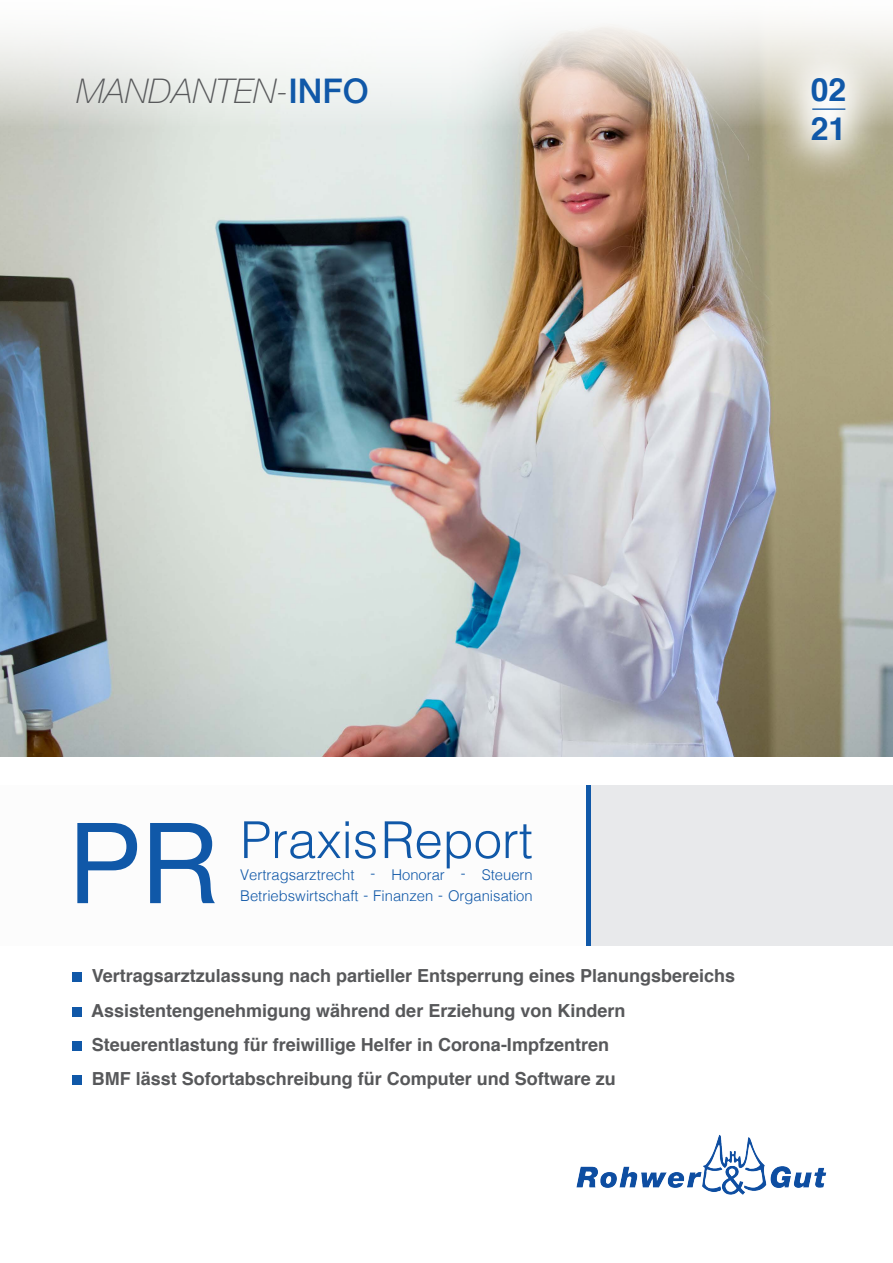
<style>
.page{position:relative;width:893px;height:1263px;background:#fff}
.page>*{position:absolute;margin:0;border:0;box-sizing:border-box;transform-origin:0 0}
.t1{font:112.2px "Helvetica Neue";color:#1058a8}
.t2{font:300 51px "Helvetica";letter-spacing:-.005em;color:#1058a8}
.t3{font:italic 100 34.2px "Helvetica Neue";color:#57585a}
.t4{font:700 31.95px/39px "Helvetica";color:#1058a8}
.t5{font:700 18px/34.3px "Helvetica";color:#57585a}
.t6{font:300 14.85px "Helvetica";color:#1058a8}
.s1{font-weight:500;font-style:normal;color:#1058a8}
.s2{font-size:14.4px}
</style>
<div class="page">
<img style="left:0;top:128px;width:893px;height:628px">
<div style="left:0;top:785px;width:893px;height:160px;background:#e6e7e9"></div>
<svg style="left:0;top:23px;width:893px;height:105px"></svg>
<div style="left:0;top:785px;width:586px;height:164px;background:#fff"></div>
<svg style="left:767px;top:33px;width:123px;height:152px;background:#d4d1c0"></svg>
<hr style="left:812px;top:108px;width:33px;height:2px;background:#1058a8">
<hr style="left:586px;top:785px;width:4px;height:160px;background:#1058a8">
<div style="left:72px;top:972px;width:10px;height:10px;background:#1058a8"></div>
<div style="left:72px;top:1007px;width:10px;height:9px;background:#1058a8"></div>
<div style="left:72px;top:1041px;width:10px;height:10px;background:#1058a8"></div>
<div style="left:72px;top:1075px;width:10px;height:10px;background:#1058a8"></div>
<img style="left:576px;top:1134px;width:251px;height:61px">
<h3 class="t3" style="left:77px;top:72px;width:294px">MANDANTEN-<span class="s1">INFO</span></h3>
<h3 class="t4" style="left:811px;top:70px;width:37px">02<br>21</h3>
<h1 class="t1" style="left:69px;top:782px;width:151px">PR</h1>
<h2 class="t2" style="left:240px;top:796px;width:294px">Praxis Report</h2>
<p class="t6" style="left:240px;top:862px;width:294px">Vertragsarztrecht <span class="s2">-</span> Honorar <span class="s2">-</span> Steuern</p>
<p class="t6" style="left:240px;top:883px;width:294px">Betriebswirtschaft <span class="s2">-</span> Finanzen <span class="s2">-</span> Organisation</p>
<p class="t5" style="left:91px;top:959px;width:645px">Vertragsarztzulassung nach partieller Entsperrung eines Planungsbereichs Assistentengenehmigung während der Erziehung von Kindern Steuerentlastung für freiwillige Helfer in Corona-Impfzentren<br>BMF lässt Sofortabschreibung für Computer und Software zu</p>
</div>
